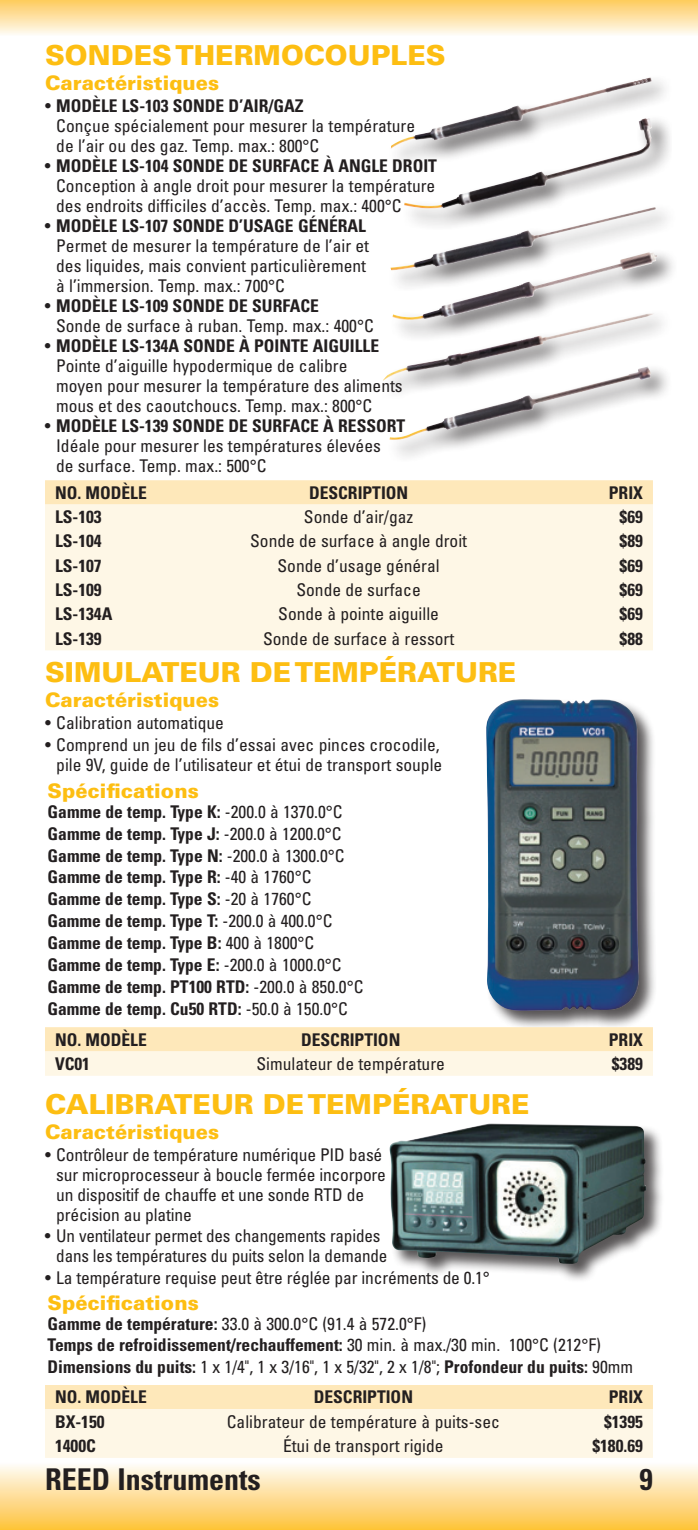
<style>
.page{position:relative;width:698px;height:1530px;background:#fff}
.page>*{position:absolute;margin:0;border:0;box-sizing:border-box;transform-origin:0 0}
.t1{font:700 condensed 30px "Univers LT Std";color:#231f20}
.t2{font:900 27.5px "Univers LT Std";color:#fdbe12}
.t3{font:900 20px "Univers LT Std";color:#fdbe12}
.t4{font:condensed 17.5px/20px "Univers LT Std";color:#231f20}
.t5{font:700 condensed 17.5px/21.8px "Univers LT Std";color:#231f20}
.s1{font-weight:400}
.s2{font-weight:700}
</style>
<div class="page">
<div style="left:0;top:0;width:698px;height:36px;background:linear-gradient(to bottom,#fecb5d,#fefaf1)"></div>
<div style="left:0;top:1462px;width:698px;height:68px;background:linear-gradient(to bottom,#fefdfc,#fec33e)"></div>
<svg style="left:45px;top:480px;width:607px;height:25px;background:#fee8bc"></svg>
<div style="left:45px;top:505px;width:607px;height:145px;background:#fef7e6"></div>
<svg style="left:45px;top:1385px;width:607px;height:73px;background:#fef2d7"></svg>
<div style="left:484px;top:698px;width:173px;height:332px;background:#231f20;opacity:.75"></div>
<img style="left:486px;top:699px;width:153px;height:312px">
<svg style="left:45px;top:1027px;width:607px;height:49px;background:#fdefd0"></svg>
<div style="left:384px;top:361px;width:287px;height:100px;background:#231f20;opacity:.75"></div>
<img style="left:389px;top:401px;width:262px;height:40px">
<img style="left:449px;top:168px;width:197px;height:33px">
<div style="left:385px;top:71px;width:286px;height:97px;background:#231f20;opacity:.75"></div>
<img style="left:391px;top:78px;width:255px;height:71px">
<div style="left:377px;top:308px;width:294px;height:93px;background:#231f20;opacity:.75"></div>
<img style="left:404px;top:342px;width:249px;height:26px">
<div style="left:385px;top:201px;width:290px;height:90px;background:#231f20;opacity:.75"></div>
<img style="left:390px;top:207px;width:264px;height:40px">
<div style="left:387px;top:247px;width:290px;height:95px;background:#231f20;opacity:.75"></div>
<img style="left:392px;top:252px;width:265px;height:71px">
<div style="left:388px;top:1122px;width:276px;height:161px;background:#231f20;opacity:.75"></div>
<img style="left:389px;top:1124px;width:257px;height:141px">
<p class="t2" style="left:45px;top:38px;width:153px">SON DES THERMO</p>
<p class="t2" style="left:304px;top:38px;width:42px">COUPLE</p>
<p class="t2" style="left:425px;top:38px;width:21px">S</p>
<p class="t3" style="left:45px;top:70px;width:176px">Caractéristiques</p>
<p class="t5" style="left:45px;top:95px;width:139px"><span class="s1">•</span> MODÈLE LS-103 Sonde</p>
<p class="t4" style="left:56px;top:95px;width:360px;text-indent:172px"><span class="s2">d’air/gaz<br></span>Conçue spécialement pour mesurer la température de l’air ou des gaz. Temp. max.: 800°C</p>
<p class="t5" style="left:45px;top:155px;width:139px"><span class="s1">•</span> MODÈLE LS-104 Sonde</p>
<p class="t5" style="left:228px;top:155px;width:121px">de surface à angle</p>
<p class="t5" style="left:392px;top:155px;width:10px">droi</p>
<p class="t4" style="left:56px;top:155px;width:382px;text-align:justify;text-indent:372px"><span class="s2">t </span>Conception à angle droit pour mesurer la température des endroits difficiles d’accès. Temp. max.: 400°C</p>
<p class="t5" style="left:45px;top:215px;width:139px"><span class="s1">•</span> MODÈLE LS-107 Sonde</p>
<p class="t5" style="left:228px;top:215px;width:46px">d’usage</p>
<p class="t4" style="left:56px;top:215px;width:314px;text-indent:242px"><span class="s2">général </span>Permet de mesurer la température de l’air et des liquides, mais convient particulièrement à l’immersion. Temp. max.: 700°C</p>
<p class="t5" style="left:45px;top:295px;width:139px"><span class="s1">•</span> MODÈLE LS-109 Sonde</p>
<p class="t4" style="left:56px;top:295px;width:319px;text-indent:172px"><span class="s2">de surface<br></span>Sonde de surface à ruban. Temp. max.: 400°C</p>
<p class="t5" style="left:45px;top:335px;width:150px"><span class="s1">•</span> MODÈLE LS-134A Sonde</p>
<p class="t4" style="left:56px;top:335px;width:348px;text-indent:183px"><span class="s2">à pointe aiguille<br></span>Pointe d’aiguille hypodermique de calibre<br>moyen pour mesurer la température des aliments mous et des caoutchoucs. Temp. max.: 800°C</p>
<p class="t5" style="left:45px;top:415px;width:139px"><span class="s1">•</span> MODÈLE LS-139 Sonde</p>
<p class="t4" style="left:56px;top:415px;width:351px;text-indent:172px"><span class="s2">de surface à ressort<br></span>Idéale pour mesurer les températures élevées<br>de surface. Temp. max.: 500°C</p>
<p class="t5" style="left:55px;top:482px;width:93px">NO. MODÈLE</p>
<p class="t5" style="left:309px;top:482px;width:82px">Descri ption</p>
<p class="t5" style="left:608px;top:482px;width:36px">PRIX</p>
<p class="t5" style="left:55px;top:506px;width:48px">LS-103</p>
<p class="t4" style="left:304px;top:507px;width:111px">Sonde d’air/gaz</p>
<p class="t5" style="left:619px;top:506px;width:25px">$69</p>
<p class="t5" style="left:55px;top:530px;width:48px">LS-104</p>
<p class="t4" style="left:250px;top:531px;width:218px">Sonde de surface à angle droit</p>
<p class="t5" style="left:619px;top:530px;width:25px">$89</p>
<p class="t5" style="left:55px;top:555px;width:48px">LS-107</p>
<p class="t4" style="left:277px;top:555px;width:164px">Sonde d’usage général</p>
<p class="t5" style="left:619px;top:555px;width:25px">$69</p>
<p class="t5" style="left:55px;top:579px;width:48px">LS-109</p>
<p class="t4" style="left:296px;top:580px;width:126px">Sonde de surface</p>
<p class="t5" style="left:619px;top:579px;width:25px">$69</p>
<p class="t5" style="left:55px;top:603px;width:59px">LS-134A</p>
<p class="t4" style="left:278px;top:604px;width:162px">Sonde à pointe aiguille</p>
<p class="t5" style="left:619px;top:603px;width:25px">$69</p>
<p class="t5" style="left:55px;top:627px;width:48px">LS-139</p>
<p class="t4" style="left:263px;top:628px;width:193px">Sonde de surface à ressort</p>
<p class="t5" style="left:619px;top:627px;width:25px">$88</p>
<p class="t2" style="left:45px;top:655px;width:472px">Simulateur de température</p>
<p class="t3" style="left:45px;top:688px;width:176px">Caractéristiques</p>
<p class="t4" style="left:45px;top:713px;width:180px">• Calibration automatique</p>
<p class="t4" style="left:45px;top:735px;width:399px;text-align:right">• Comprend un jeu de fils d’essai avec pinces crocodile, pile 9V, guide de l’utilisateur et étui de transport souple</p>
<p class="t3" style="left:48px;top:778px;width:153px">Spécifications</p>
<p class="t5" style="left:47px;top:801px;width:317px">Gamme de temp. Type K: <span class="s1">-200.0 à 1370.0°C </span>Gamme de temp. Type J: <span class="s1">-200.0 à 1200.0°C </span>Gamme de temp. Type N: <span class="s1">-200.0 à 1300.0°C </span>Gamme de temp. Type R: <span class="s1">-40 à 1760°C </span>Gamme de temp. Type S: <span class="s1">-20 à 1760°C </span>Gamme de temp. Type T: <span class="s1">-200.0 à 400.0°C </span>Gamme de temp. Type B: <span class="s1">400 à 1800°C </span>Gamme de temp. Type E: <span class="s1">-200.0 à 1000.0°C </span>Gamme de temp. PT100 RTD: <span class="s1">-200.0 à 850.0°C </span>Gamme de temp. Cu50 RTD: <span class="s1">-50.0 à 150.0°C</span></p>
<p class="t5" style="left:55px;top:1029px;width:93px">NO. MODÈLE</p>
<p class="t5" style="left:301px;top:1029px;width:82px">Descri ption</p>
<p class="t5" style="left:608px;top:1029px;width:36px">PRIX</p>
<p class="t5" style="left:55px;top:1053px;width:37px">VC01</p>
<p class="t4" style="left:256px;top:1054px;width:190px">Simulateur de température</p>
<p class="t5" style="left:611px;top:1053px;width:33px">$389</p>
<p class="t2" style="left:45px;top:1087px;width:486px">Calibrateur de température</p>
<p class="t3" style="left:45px;top:1119px;width:176px">Caractéristiques</p>
<p class="t4" style="left:56px;top:1144px;width:331px;text-indent:-11px">• Contrôleur de température numérique PID basé sur microprocesseur à boucle fermée incorpore un dispositif de chauffe et une sonde RTD de précision au platine</p>
<p class="t4" style="left:56px;top:1226px;width:332px;text-indent:-11px">• Un ventilateur permet des changements rapides dans les températures du puits selon la demande</p>
<p class="t4" style="left:45px;top:1268px;width:446px">• La température requise peut être réglée par incréments de 0.1°</p>
<p class="t3" style="left:48px;top:1290px;width:153px">Spécifications</p>
<p class="t5" style="left:48px;top:1312px;width:587px">Gamme de température: <span class="s1">33.0 à 300.0°C (91.4 à 572.0°F)<br></span>Temps de refroidissement/rechauffement: <span class="s1">30 min. à max./30 min. 100°C (212°F)<br></span>Dimensions du puits: <span class="s1">1 x 1/4", 1 x 3/16", 1 x 5/32", 2 x 1/8";</span> Profondeur du puits: <span class="s1">90mm</span></p>
<p class="t5" style="left:55px;top:1386px;width:93px">NO. MODÈLE</p>
<p class="t5" style="left:314px;top:1386px;width:82px">Descri ption</p>
<p class="t5" style="left:608px;top:1386px;width:36px">PRIX</p>
<p class="t5" style="left:55px;top:1411px;width:51px">BX-150</p>
<p class="t4" style="left:227px;top:1411px;width:274px">Calibrateur de température à puits-sec</p>
<p class="t5" style="left:604px;top:1411px;width:40px">$1395</p>
<p class="t5" style="left:55px;top:1435px;width:41px">1400C</p>
<p class="t4" style="left:283px;top:1436px;width:162px">Étui de transport rigide</p>
<p class="t5" style="left:592px;top:1435px;width:52px">$180.69</p>
<p class="t1" style="left:45px;top:1461px;width:217px">REED Instruments</p>
<p class="t1" style="left:639px;top:1461px;width:15px">9</p>
</div>
